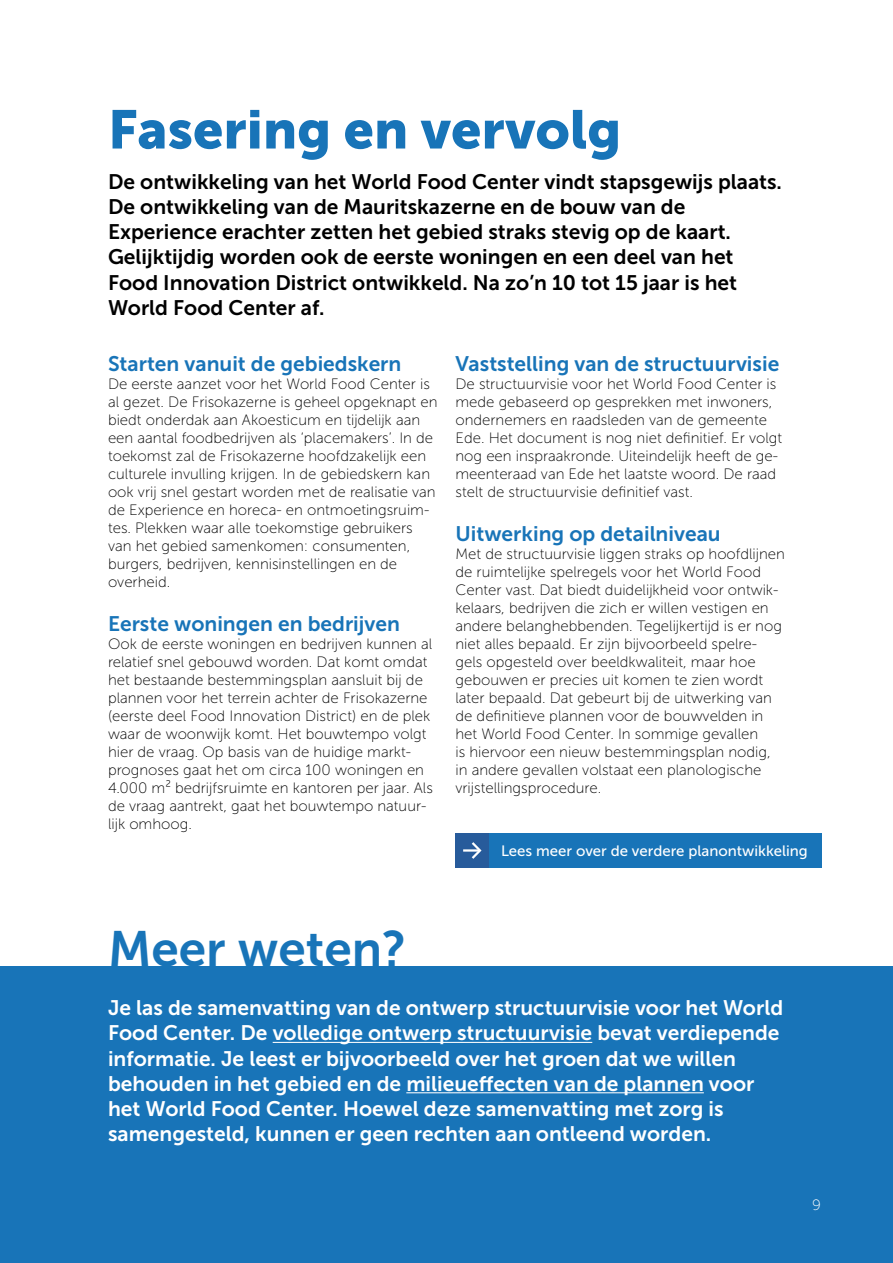
<style>
.page{position:relative;width:893px;height:1263px;background:#fff}
.page>*{position:absolute;margin:0;border:0;box-sizing:border-box;transform-origin:0 0}
.t1{font:54px "Museo Sans 900";color:#1874b8}
.t2{font:49.5px "Museo Sans 700";color:#1874b8}
.t3{font:21px/25.2px "Museo Sans 700";color:#fff}
.t4{font:21px/25.2px "Museo Sans 700";color:#000}
.t5{font:21px "Museo Sans 700";color:#1874b8}
.t6{font:15px/18px "Museo Sans 100";color:#000}
.t7{font:15px "Museo Sans 500";color:#fff}
.t8{font:15px "Museo Sans 100";color:#fff}
</style>
<div class="page">
<div style="left:0;top:966px;width:893px;height:297px;background:#1874b8"></div>
<hr style="left:273px;top:1042px;width:319px;height:1px;background:#fff">
<hr style="left:406px;top:1092px;width:298px;height:1px;background:#fff">
<div style="left:455px;top:833px;width:34px;height:34px;background:#275b9b"></div>
<div style="left:489px;top:833px;width:333px;height:34px;background:#1874b8"></div>
<svg style="left:471px;top:842px;width:11px;height:17px"></svg>
<hr style="left:463px;top:849px;width:17px;height:3px;background:#fff">
<h1 class="t1" style="left:108px;top:99px;width:515px">Fasering en vervolg</h1>
<p class="t4" style="left:108px;top:169px;width:675px">De ontwikkeling van het World Food Center vindt stapsgewijs plaats.<br>De ontwikkeling van de Mauritskazerne en de bouw van de Experience erachter zetten het gebied straks stevig op de kaart.<br>Gelijktijdig worden ook de eerste woningen en een deel van het Food Innovation District ontwikkeld. Na zo’n 10 tot 15 jaar is het World Food Center af.</p>
<h3 class="t5" style="left:108px;top:352px;width:295px">Starten vanuit de gebiedskern</h3>
<p class="t6" style="left:108px;top:375px;width:331px">De eerste aanzet voor het World Food Center is al gezet. De Frisokazerne is geheel opgeknapt en biedt onderdak aan Akoesticum en tijdelijk aan een aantal foodbedrijven als ‘placemakers’. In de toekomst zal de Frisokazerne hoofdzakelijk een culturele invulling krijgen. In de gebiedskern kan ook vrij snel gestart worden met de realisatie van de Experience en horeca- en ontmoetingsruim&shy;tes. Plekken waar alle toekomstige gebruikers van het gebied samenkomen: consumenten, burgers, bedrijven, kennisinstellingen en de overheid.</p>
<h3 class="t5" style="left:108px;top:612px;width:293px">Eerste woningen en bedrijven</h3>
<p class="t6" style="left:108px;top:635px;width:326px">Ook de eerste woningen en bedrijven kunnen al relatief snel gebouwd worden. Dat komt omdat het bestaande bestemmingsplan aansluit bij de plannen voor het terrein achter de Frisokazerne (eerste deel Food Innovation District) en de plek waar de woonwijk komt. Het bouwtempo volgt hier de vraag. Op basis van de huidige markt&shy;prognoses gaat het om circa 100 woningen en 4.000 m² bedrijfsruimte en kantoren per jaar. Als de vraag aantrekt, gaat het bouwtempo natuur&shy;lijk omhoog.</p>
<h3 class="t5" style="left:455px;top:352px;width:325px">Vaststelling van de structuurvisie</h3>
<p class="t6" style="left:455px;top:375px;width:328px">De structuurvisie voor het World Food Center is mede gebaseerd op gesprekken met inwoners, ondernemers en raadsleden van de gemeente Ede. Het document is nog niet definitief. Er volgt nog een inspraakronde. Uiteindelijk heeft de ge&shy;meenteraad van Ede het laatste woord. De raad stelt de structuurvisie definitief vast.</p>
<h3 class="t5" style="left:455px;top:522px;width:267px">Uitwerking op detailniveau</h3>
<p class="t6" style="left:455px;top:545px;width:331px">Met de structuurvisie liggen straks op hoofdlijnen de ruimtelijke spelregels voor het World Food Center vast. Dat biedt duidelijkheid voor ontwik&shy;kelaars, bedrijven die zich er willen vestigen en andere belanghebbenden. Tegelijkertijd is er nog niet alles bepaald. Er zijn bijvoorbeeld spelre&shy;gels opgesteld over beeldkwaliteit, maar hoe gebouwen er precies uit komen te zien wordt later bepaald. Dat gebeurt bij de uitwerking van de definitieve plannen voor de bouwvelden in het World Food Center. In sommige gevallen<br>is hiervoor een nieuw bestemmingsplan nodig, in andere gevallen volstaat een planologische vrijstellingsprocedure.</p>
<p class="t7" style="left:501px;top:843px;width:308px">Lees meer over de verdere planontwikkeling</p>
<h2 class="t2" style="left:108px;top:922px;width:300px">Meer weten?</h2>
<p class="t3" style="left:108px;top:995px;width:677px">Je las de samenvatting van de ontwerp structuurvisie voor het World Food Center. De volledige ontwerp structuurvisie bevat verdiepende informatie. Je leest er bijvoorbeeld over het groen dat we willen behouden in het gebied en de milieueffecten van de plannen voor het World Food Center. Hoewel deze samenvatting met zorg is samengesteld, kunnen er geen rechten aan ontleend worden.</p>
<p class="t8" style="left:812px;top:1197px;width:10px">9</p>
</div>
